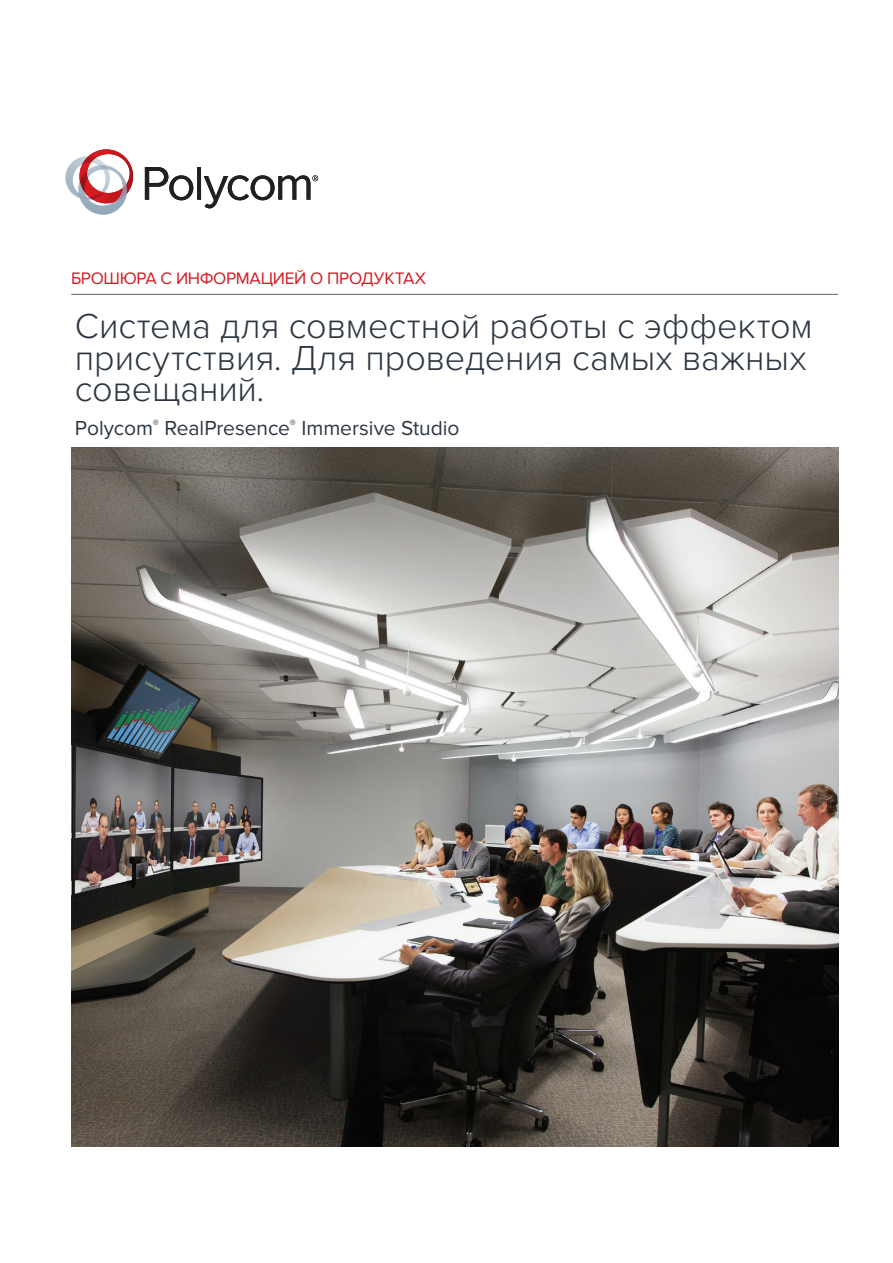
<style>
.page{position:relative;width:893px;height:1263px;background:#fff}
.page>*{position:absolute;margin:0;border:0;box-sizing:border-box;transform-origin:0 0}
.t1{font:300 36px/31.5px "Proxima Nova";letter-spacing:-.005em;color:#2c3742}
.t2{font:21px "Proxima Nova";letter-spacing:-.005em;color:#2c3742}
.t3{font:17.25px "Proxima Nova";letter-spacing:-.02em;color:#d41b21}
</style>
<div class="page">
<hr style="left:71px;top:294px;width:767px;height:1px;background:#636366">
<svg style="left:65px;top:149px;width:68px;height:66px"></svg>
<svg style="left:145px;top:167px;width:48px;height:33px"></svg>
<hr style="left:197px;top:167px;width:4px;height:33px;background:#231f20">
<svg style="left:204px;top:175px;width:114px;height:33px"></svg>
<img style="left:71px;top:447px;width:767px;height:700px">
<p class="t3" style="left:71px;top:268px;width:356px">брошюра с информацией о продуктах</p>
<p class="t1" style="left:75px;top:311px;width:739px">Система для совместной работы с эффектом присутствия. Для проведения самых важных совещаний.</p>
<p class="t2" style="left:75px;top:416px;width:386px">Polycom<sup>®</sup> RealPresence<sup>®</sup> Immersive Studio</p>
</div>
